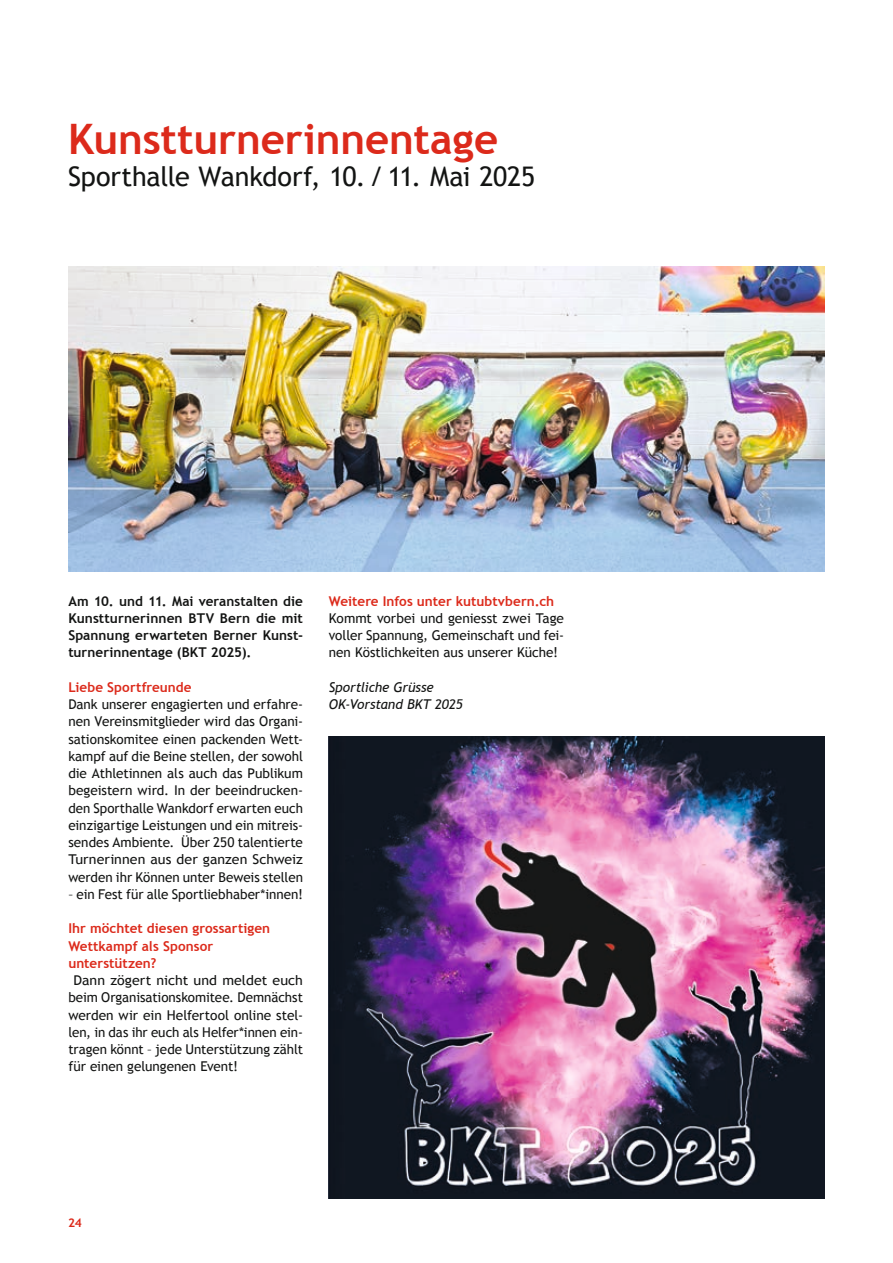
<style>
.page{position:relative;width:893px;height:1263px;background:#fff}
.page>*{position:absolute;margin:0;border:0;box-sizing:border-box;transform-origin:0 0}
.t1{font:700 42px "Trebuchet MS";color:#dc2a1b}
.t2{font:27px "Trebuchet MS";letter-spacing:-.01em;color:#131413}
.t3{font:13.5px/17.2px "Trebuchet MS";letter-spacing:-.005em;color:#131413;text-align:justify}
.t4{font:13.5px/17.2px "Trebuchet MS";letter-spacing:-.005em;color:#131413;text-align:justify;scale:1.05 1}
.t5{font:700 13.5px/17.2px "Trebuchet MS";letter-spacing:.005em;color:#131413;text-align:justify}
.t6{font:700 13.5px/17.2px "Trebuchet MS";letter-spacing:.005em;color:#dc2a1b}
.t7{font:italic 13.5px/17.2px "Trebuchet MS";letter-spacing:-.005em;color:#131413}
.t8{font:700 12px "Trebuchet MS";color:#dc2a1b}
</style>
<div class="page">
<img style="left:68px;top:267px;width:757px;height:304px">
<img style="left:329px;top:736px;width:496px;height:463px">
<h1 class="t1" style="left:68px;top:113px;width:432px">Kunstturnerinnentage</h1>
<h2 class="t2" style="left:68px;top:160px;width:469px">Sporthalle Wankdorf, 10. / 11. Mai 2025</h2>
<p class="t5" style="left:68px;top:592px;width:236px">Am 10. und 11. Mai veranstalten die Kunstturnerinnen BTV Bern die mit Spannung erwarteten Berner Kunst&shy;turnerinnentage (BKT 2025).</p>
<p class="t6" style="left:68px;top:678px;width:125px">Liebe Sportfreunde</p>
<p class="t3" style="left:68px;top:696px;width:236px">Dank unserer engagierten und erfahre&shy;nen Vereinsmitglieder wird das Organi&shy;sationskomitee einen packenden Wett&shy;kampf auf die Beine stellen, der sowohl die Athletinnen als auch das Publikum begeistern wird. In der beeindrucken&shy;den Sporthalle Wankdorf erwarten euch einzigartige Leistungen und ein mitreis&shy;sendes Ambiente. Über 250 talentierte Turnerinnen aus der ganzen Schweiz werden ihr Können unter Beweis stellen</p>
<p class="t3" style="left:68px;top:885px;width:236px">– ein Fest für alle Sportliebhaber*innen!</p>
<p class="t6" style="left:68px;top:920px;width:203px">Ihr möchtet diesen grossartigen<br>Wettkampf als Sponsor unterstützen?</p>
<p class="t4" style="left:68px;top:972px;width:225px;text-indent:5px">Dann zögert nicht und meldet euch beim Organisationskomitee. Demnächst werden wir ein Helfertool online stel&shy;len, in das ihr euch als Helfer*innen ein&shy;tragen könnt – jede Unterstützung zählt für einen gelungenen Event!</p>
<p class="t6" style="left:329px;top:592px;width:227px">Weitere Infos unter kutubtvbern.ch</p>
<p class="t3" style="left:329px;top:609px;width:237px">Kommt vorbei und geniesst zwei Tage voller Spannung, Gemeinschaft und fei&shy;nen Köstlichkeiten aus unserer Küche!</p>
<p class="t7" style="left:329px;top:678px;width:135px">Sportliche Grüsse<br>OK-Vorstand BKT 2025</p>
<p class="t8" style="left:68px;top:1215px;width:15px">24</p>
</div>
